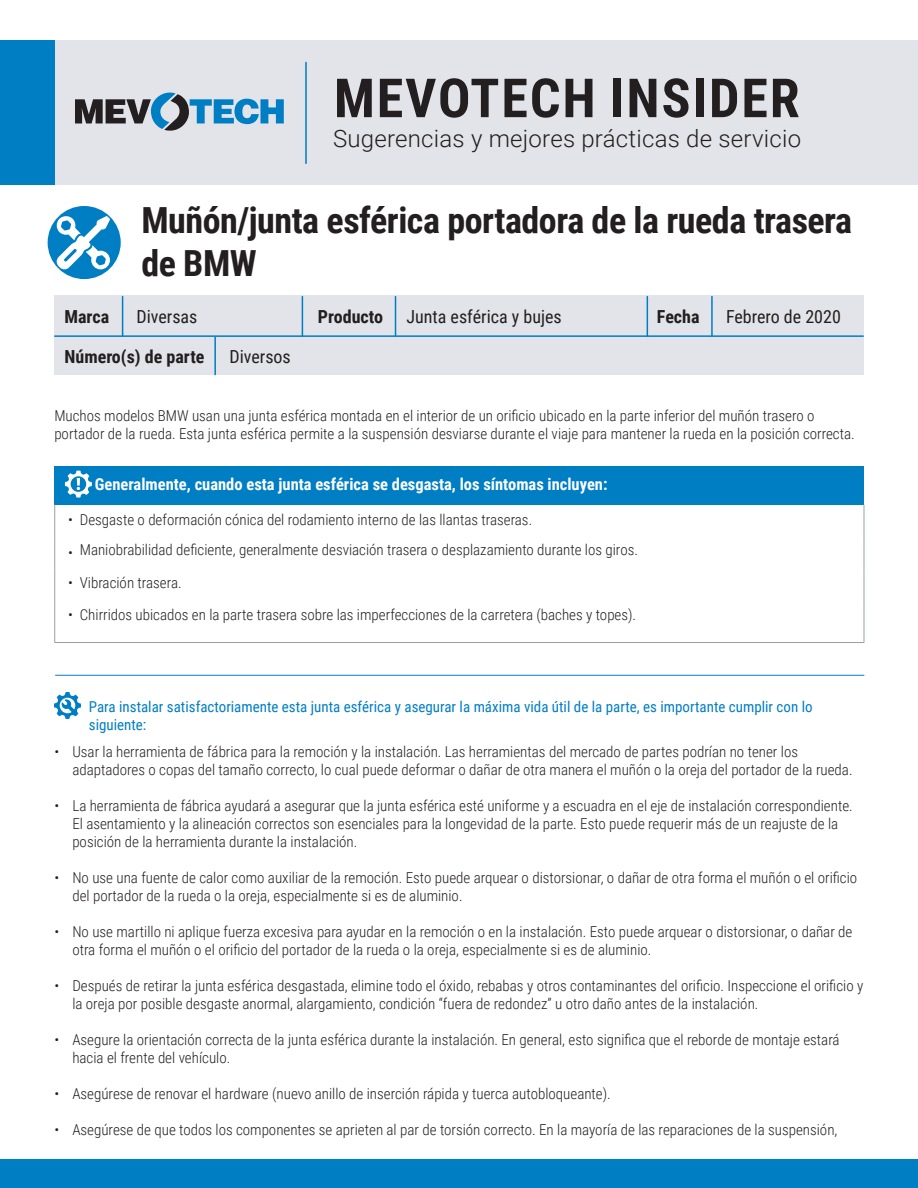
<style>
.page{position:relative;width:918px;height:1188px;background:#fff}
.page>*{position:absolute;margin:0;border:0;box-sizing:border-box;transform-origin:0 0}
.t1{font:700 54px "Roboto Condensed";letter-spacing:.035em;color:#231f20}
.t2{font:700 36px/43.2px "Roboto Condensed";letter-spacing:-.015em;color:#231f20}
.t3{font:300 24px "Roboto";letter-spacing:.01em;color:#231f20}
.t4{font:18px "Roboto Condensed";color:#231f20}
.t5{font:700 18px "Roboto Condensed";color:#231f20}
.t6{font:700 16.5px "Roboto Condensed";color:#fff}
.t7{font:300 15px/18px "Roboto Condensed";color:#231f20}
.t8{font:15px/18px "Roboto Condensed";color:#007ec4}
</style>
<div class="page">
<div style="left:54px;top:296px;width:810px;height:79px;background:#e2e4e9"></div>
<hr style="left:302px;top:297px;width:1px;height:39px;background:#007ec4">
<hr style="left:647px;top:297px;width:1px;height:39px;background:#007ec4">
<hr style="left:395px;top:297px;width:1px;height:39px;background:#007ec4">
<hr style="left:711px;top:297px;width:2px;height:39px;background:#007ec4">
<hr style="left:122px;top:297px;width:1px;height:39px;background:#007ec4">
<hr style="left:55px;top:335px;width:808px;height:2px;background:#007ec4">
<hr style="left:214px;top:337px;width:2px;height:38px;background:#007ec4">
<div style="left:45px;top:40px;width:873px;height:145px;background:#e2e4e9"></div>
<div style="left:0;top:40px;width:55px;height:145px;background:#007ec4"></div>
<svg style="left:75px;top:93px;width:209px;height:38px"></svg>
<hr style="left:305px;top:62px;width:2px;height:101px;background:#007ec4">
<div style="left:48px;top:206px;width:73px;height:73px;background:#007ec4;border-radius:50%"></div>
<svg style="left:56px;top:215px;width:54px;height:54px"></svg>
<div style="left:0;top:1160px;width:918px;height:28px;background:#007ec4"></div>
<hr style="left:55px;top:675px;width:809px;height:1px;background:#007ec4">
<div style="left:55px;top:466px;width:809px;height:39px;background:#007ec4"></div>
<hr style="left:54px;top:505px;width:1px;height:33px;background:#9d9fa2">
<hr style="left:864px;top:505px;width:1px;height:33px;background:#9d9fa2">
<hr style="left:54px;top:538px;width:1px;height:32px;background:#9d9fa2">
<hr style="left:864px;top:538px;width:1px;height:32px;background:#9d9fa2">
<hr style="left:54px;top:570px;width:1px;height:33px;background:#9d9fa2">
<hr style="left:864px;top:570px;width:1px;height:33px;background:#9d9fa2">
<hr style="left:54px;top:603px;width:1px;height:39px;background:#9d9fa2">
<hr style="left:864px;top:603px;width:1px;height:39px;background:#9d9fa2">
<hr style="left:54px;top:642px;width:810px;height:1px;background:#9d9fa2">
<svg style="left:54px;top:692px;width:27px;height:27px"></svg>
<svg style="left:65px;top:471px;width:27px;height:27px"></svg>
<h1 class="t1" style="left:334px;top:60px;width:467px">MEVOTECH INSIDER</h1>
<h3 class="t3" style="left:333px;top:122px;width:470px">Sugerencias y mejores prácticas de servicio</h3>
<h2 class="t2" style="left:141px;top:197px;width:712px">Muñón/junta esférica portadora de la rueda trasera de BMW</h2>
<p class="t5" style="left:64px;top:304px;width:46px">Marca</p>
<p class="t4" style="left:136px;top:304px;width:62px">Diversas</p>
<p class="t5" style="left:318px;top:304px;width:67px">Producto</p>
<p class="t4" style="left:406px;top:304px;width:157px">Junta esférica y bujes</p>
<p class="t5" style="left:657px;top:304px;width:44px">Fecha</p>
<p class="t4" style="left:726px;top:304px;width:117px">Febrero de 2020</p>
<p class="t5" style="left:64px;top:344px;width:142px">Número(s) de parte</p>
<p class="t4" style="left:230px;top:344px;width:63px">Diversos</p>
<p class="t7" style="left:54px;top:406px;width:802px">Muchos modelos BMW usan una junta esférica montada en el interior de un orificio ubicado en la parte inferior del muñón trasero o portador de la rueda. Esta junta esférica permite a la suspensión desviarse durante el viaje para mantener la rueda en la posición correcta.</p>
<p class="t6" style="left:95px;top:473px;width:514px">Generalmente, cuando esta junta esférica se desgasta, los síntomas incluyen:</p>
<p class="t7" style="left:68px;top:510px;width:466px">• Desgaste o deformación cónica del rodamiento interno de las llantas traseras.</p>
<p class="t7" style="left:68px;top:540px;width:571px">• Maniobrabilidad deficiente, generalmente desviación trasera o desplazamiento durante los giros.</p>
<p class="t7" style="left:68px;top:573px;width:115px">• Vibración trasera.</p>
<p class="t7" style="left:68px;top:605px;width:569px">• Chirridos ubicados en la parte trasera sobre las imperfecciones de la carretera (baches y topes).</p>
<p class="t8" style="left:89px;top:697px;width:725px">Para instalar satisfactoriamente esta junta esférica y asegurar la máxima vida útil de la parte, es importante cumplir con lo siguiente:</p>
<p class="t7" style="left:72px;top:742px;width:782px;text-indent:-18px">• Usar la herramienta de fábrica para la remoción y la instalación. Las herramientas del mercado de partes podrían no tener los adaptadores o copas del tamaño correcto, lo cual puede deformar o dañar de otra manera el muñón o la oreja del portador de la rueda.</p>
<p class="t7" style="left:72px;top:796px;width:782px;text-indent:-18px">• La herramienta de fábrica ayudará a asegurar que la junta esférica esté uniforme y a escuadra en el eje de instalación correspondiente.<br>El asentamiento y la alineación correctos son esenciales para la longevidad de la parte. Esto puede requerir más de un reajuste de la posición de la herramienta durante la instalación.</p>
<p class="t7" style="left:72px;top:868px;width:786px;text-indent:-18px">• No use una fuente de calor como auxiliar de la remoción. Esto puede arquear o distorsionar, o dañar de otra forma el muñón o el orificio del portador de la rueda o la oreja, especialmente si es de aluminio.</p>
<p class="t7" style="left:72px;top:922px;width:782px;text-indent:-18px">• No use martillo ni aplique fuerza excesiva para ayudar en la remoción o en la instalación. Esto puede arquear o distorsionar, o dañar de otra forma el muñón o el orificio del portador de la rueda o la oreja, especialmente si es de aluminio.</p>
<p class="t7" style="left:72px;top:976px;width:792px;text-indent:-18px">• Después de retirar la junta esférica desgastada, elimine todo el óxido, rebabas y otros contaminantes del orificio. Inspeccione el orificio y la oreja por posible desgaste anormal, alargamiento, condición “fuera de redondez” u otro daño antes de la instalación.</p>
<p class="t7" style="left:72px;top:1030px;width:769px;text-indent:-18px">• Asegure la orientación correcta de la junta esférica durante la instalación. En general, esto significa que el reborde de montaje estará hacia el frente del vehículo.</p>
<p class="t7" style="left:54px;top:1084px;width:558px">• Asegúrese de renovar el hardware (nuevo anillo de inserción rápida y tuerca autobloqueante).</p>
<p class="t7" style="left:54px;top:1120px;width:785px">• Asegúrese de que todos los componentes se aprieten al par de torsión correcto. En la mayoría de las reparaciones de la suspensión,</p>
</div>
